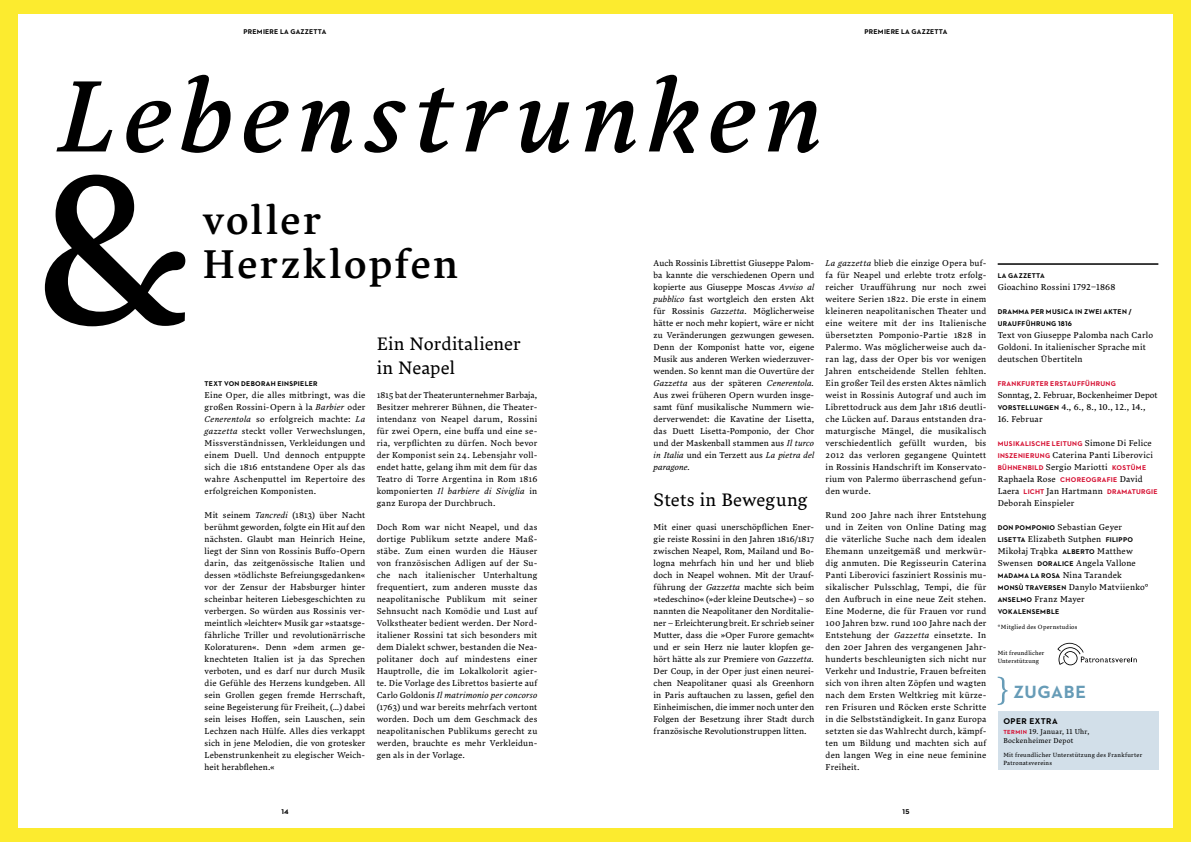
<style>
.page{position:relative;width:1191px;height:842px;background:#fceb2f}
.page>*{position:absolute;margin:0;border:0;box-sizing:border-box;transform-origin:0 0}
.t1{font:209.6px "Lava Std";color:#000}
.t2{font:101px "Lava Std Med Ita";letter-spacing:.075em;color:#000}
.t3{font:500 40px/44px "Lava Std";letter-spacing:.05em;color:#000}
.t4{font:18px/24px "Lava Std";letter-spacing:.005em;color:#000}
.t5{font:700 18px "Neutraface 2 Text";letter-spacing:.03em;color:#679cb7}
.t6{font:8.5px/12px "Lava Std";letter-spacing:.02em;color:#000;text-align:justify}
.t7{font:8.5px/12px "Lava Std";color:#000}
.t8{font:700 8.5px "Neutraface 2 Text";letter-spacing:.05em;color:#000}
.t9{font:700 7px/12px "Neutraface 2 Text";letter-spacing:.035em;color:#000}
.t10{font:700 7px "Neutraface 2 Text";letter-spacing:.04em;color:#d50c2f}
.t11{font:7px/9.5px "Lava Std";letter-spacing:.035em;color:#000}
.t12{font:6px/7.2px "Lava Std";letter-spacing:.035em;color:#000}
.s1{font-style:italic}
.s2{font-family:"Neutraface 2 Text";font-weight:700;font-size:7px}
.s3{font-family:"Lava Std";font-weight:400;font-size:8.5px;color:#000}
.s4{font-family:"Neutraface 2 Text";font-weight:700;font-size:7px;color:#d50c2f}
.s5{font-family:"Lava Std";font-weight:400;font-size:8.5px}
.s6{font-family:"Neutraface 2 Text";font-weight:700;font-size:6px;color:#d50c2f}
</style>
<div class="page">
<div style="left:18px;top:14px;width:1154px;height:814px;background:#fff"></div>
<hr style="left:997px;top:263px;width:161px;height:2px;background:#000">
<div style="left:997px;top:712px;width:161px;height:58px;background:#d2dfe9"></div>
<svg style="left:997px;top:677px;width:10px;height:28px"></svg>
<svg style="left:1057px;top:643px;width:79px;height:22px"></svg>
<p class="t9" style="left:243px;top:25px;width:84px">PREMIERE LA GAZZETTA</p>
<p class="t9" style="left:864px;top:25px;width:84px">PREMIERE LA GAZZETTA</p>
<h2 class="t2" style="left:59px;top:50px;width:767px">Lebenstrunken</h2>
<h1 class="t1" style="left:29px;top:114px;width:163px">&amp;</h1>
<h3 class="t3" style="left:202px;top:197px;width:257px">voller<br>Herzklopfen</h3>
<p class="t9" style="left:205px;top:378px;width:114px">TEXT VON DEBORAH EINSPIELER</p>
<p class="t6" style="left:205px;top:389px;width:162px">Eine Oper, die alles mitbringt, was die großen Rossini-Opern à la <span class="s1">Barbier</span> oder <span class="s1">Cenerentola</span> so erfolgreich machte: <span class="s1">La gazzetta</span> steckt voller Verwechslungen, Missverständnissen, Verkleidungen und einem Duell. Und dennoch entpuppte sich die 1816 entstandene Oper als das wahre Aschenputtel im Repertoire des erfolgreichen Komponisten.</p>
<p class="t6" style="left:205px;top:509px;width:162px">Mit seinem <span class="s1">Tancredi</span> (1813) über Nacht berühmt geworden, folgte ein Hit auf den nächsten. Glaubt man Heinrich Heine, liegt der Sinn von Rossinis Buffo-Opern darin, das zeitgenössische Italien und dessen »tödlichste Befreiungsgedanken« vor der Zensur der Habsburger hinter scheinbar heiteren Liebesgeschichten zu verbergen. So würden aus Rossinis ver&shy;meintlich »leichter« Musik gar »staatsge&shy;fährliche Triller und revolutionärrische Koloraturen«. Denn »dem armen ge&shy;knechteten Italien ist ja das Sprechen verboten, und es darf nur durch Musik die Gefühle des Herzens kundgeben. All sein Grollen gegen fremde Herrschaft, seine Begeisterung für Freiheit, (…) dabei sein leises Hoffen, sein Lauschen, sein Lechzen nach Hülfe. Alles dies verkappt sich in jene Melodien, die von grotesker Lebenstrunkenheit zu elegischer Weich&shy;heit herabflehen.«</p>
<h3 class="t4" style="left:377px;top:331px;width:146px">Ein Norditaliener in Neapel</h3>
<p class="t6" style="left:377px;top:389px;width:162px">1815 bat der Theaterunternehmer Barbaja, Besitzer mehrerer Bühnen, die Theater&shy;intendanz von Neapel darum, Rossini für zwei Opern, eine buffa und eine se&shy;ria, verpflichten zu dürfen. Noch bevor der Komponist sein 24. Lebensjahr voll&shy;endet hatte, gelang ihm mit dem für das Teatro di Torre Argentina in Rom 1816 komponierten <span class="s1">Il barbiere di Siviglia</span> in ganz Europa der Durchbruch.</p>
<p class="t6" style="left:377px;top:521px;width:162px">Doch Rom war nicht Neapel, und das dortige Publikum setzte andere Maß&shy;stäbe. Zum einen wurden die Häuser von französischen Adligen auf der Su&shy;che nach italienischer Unterhaltung frequentiert, zum anderen musste das neapolitanische Publikum mit seiner Sehnsucht nach Komödie und Lust auf Volkstheater bedient werden. Der Nord&shy;italiener Rossini tat sich besonders mit dem Dialekt schwer, bestanden die Nea&shy;politaner doch auf mindestens einer Hauptrolle, die im Lokalkolorit agier&shy;te. Die Vorlage des Librettos basierte auf Carlo Goldonis <span class="s1">Il matrimonio per concorso </span>(1763) und war bereits mehrfach vertont worden. Doch um dem Geschmack des neapolitanischen Publikums gerecht zu werden, brauchte es mehr Verkleidun&shy;gen als in der Vorlage.</p>
<p class="t6" style="left:653px;top:257px;width:162px">Auch Rossinis Librettist Giuseppe Palom&shy;ba kannte die verschiedenen Opern und kopierte aus Giuseppe Moscas <span class="s1">Avviso al pubblico</span> fast wortgleich den ersten Akt für Rossinis <span class="s1">Gazzetta.</span> Möglicherweise hätte er noch mehr kopiert, wäre er nicht zu Veränderungen gezwungen gewesen.<br>Denn der Komponist hatte vor, eigene Musik aus anderen Werken wiederzuver&shy;wenden. So kennt man die Ouvertüre der <span class="s1">Gazzetta</span> aus der späteren <span class="s1">Cenerentola.<br></span>Aus zwei früheren Opern wurden insge&shy;samt fünf musikalische Nummern wie&shy;derverwendet: die Kavatine der Lisetta, das Duett Lisetta-Pomponio, der Chor und der Maskenball stammen aus <span class="s1">Il turco in Italia</span> und ein Terzett aus <span class="s1">La pietra del paragone.</span></p>
<h3 class="t4" style="left:653px;top:487px;width:156px">Stets in Bewegung</h3>
<p class="t6" style="left:653px;top:521px;width:162px">Mit einer quasi unerschöpflichen Ener&shy;gie reiste Rossini in den Jahren 1816/1817 zwischen Neapel, Rom, Mailand und Bo&shy;logna mehrfach hin und her und blieb doch in Neapel wohnen. Mit der Urauf&shy;führung der <span class="s1">Gazzetta</span> machte sich beim »tedeschino« (»der kleine Deutsche«) – so nannten die Neapolitaner den Norditalie&shy;ner – Erleichterung breit. Er schrieb seiner Mutter, dass die »Oper Furore gemacht« und er sein Herz nie lauter klopfen ge&shy;hört hätte als zur Premiere von <span class="s1">Gazzetta.<br></span>Der Coup, in der Oper just einen neurei&shy;chen Neapolitaner quasi als Greenhorn in Paris auftauchen zu lassen, gefiel den Einheimischen, die immer noch unter den Folgen der Besetzung ihrer Stadt durch französische Revolutionstruppen litten.</p>
<p class="t6" style="left:825px;top:257px;width:162px"><span class="s1">La gazzetta</span> blieb die einzige Opera buf&shy;fa für Neapel und erlebte trotz erfolg&shy;reicher Uraufführung nur noch zwei weitere Serien 1822. Die erste in einem kleineren neapolitanischen Theater und eine weitere mit der ins Italienische übersetzten Pomponio-Partie 1828 in Palermo. Was möglicherweise auch da&shy;ran lag, dass der Oper bis vor wenigen Jahren entscheidende Stellen fehlten.<br>Ein großer Teil des ersten Aktes nämlich weist in Rossinis Autograf und auch im Librettodruck aus dem Jahr 1816 deutli&shy;che Lücken auf. Daraus entstanden dra&shy;maturgische Mängel, die musikalisch verschiedentlich gefüllt wurden, bis 2012 das verloren gegangene Quintett in Rossinis Handschrift im Konservato&shy;rium von Palermo überraschend gefun&shy;den wurde.</p>
<p class="t6" style="left:825px;top:509px;width:162px">Rund 200 Jahre nach ihrer Entstehung und in Zeiten von Online Dating mag die väterliche Suche nach dem idealen Ehemann unzeitgemäß und merkwür&shy;dig anmuten. Die Regisseurin Caterina Panti Liberovici fasziniert Rossinis mu&shy;sikalischer Pulsschlag, Tempi, die für den Aufbruch in eine neue Zeit stehen.<br>Eine Moderne, die für Frauen vor rund 100 Jahren bzw. rund 100 Jahre nach der Entstehung der <span class="s1">Gazzetta</span> einsetzte. In den 20er Jahren des vergangenen Jahr&shy;hunderts beschleunigten sich nicht nur Verkehr und Industrie, Frauen befreiten sich von ihren alten Zöpfen und wagten nach dem Ersten Weltkrieg mit kürze&shy;ren Frisuren und Röcken erste Schritte in die Selbstständigkeit. In ganz Europa setzten sie das Wahlrecht durch, kämpf&shy;ten um Bildung und machten sich auf den langen Weg in eine neue feminine Freiheit.</p>
<p class="t9" style="left:997px;top:270px;width:49px">LA GAZZETTA</p>
<p class="t6" style="left:997px;top:281px;width:119px">Gioachino Rossini 1792–1868</p>
<p class="t9" style="left:997px;top:306px;width:135px">DRAMMA PER MUSICA IN ZWEI AKTEN /<br>URAUFFÜHRUNG 1816</p>
<p class="t6" style="left:997px;top:329px;width:157px;text-align:left">Text von Giuseppe Palomba nach Carlo<br>Goldoni. In italienischer Sprache mit deutschen Übertiteln</p>
<p class="t10" style="left:997px;top:379px;width:120px">FRANKFURTER ERSTAUFFÜHRUNG</p>
<p class="t7" style="left:997px;top:389px;width:161px">Sonntag, 2. Februar, Bockenheimer Depot<br><span class="s2">VORSTELLUNGEN</span> 4., 6., 8., 10., 12., 14.,</p>
<p class="t6" style="left:997px;top:413px;width:47px">16. Februar</p>
<p class="t10" style="left:997px;top:439px;width:156px">MUSIKALISCHE LEITUNG <span class="s3">Simone Di Felice</span></p>
<p class="t6" style="left:997px;top:449px;width:157px"><span class="s4">INSZENIERUNG</span> Caterina Panti Liberovici</p>
<p class="t10" style="left:997px;top:463px;width:150px">BÜHNENBILD <span class="s3">Sergio Mariotti</span> KOSTÜME</p>
<p class="t6" style="left:997px;top:473px;width:161px;text-align:left">Raphaela Rose <span class="s4">CHOREOGRAFIE</span> David<br>Laera <span class="s4">LICHT</span> Jan Hartmann <span class="s4">DRAMATURGIE<br></span>Deborah Einspieler</p>
<p class="t6" style="left:997px;top:521px;width:140px;text-align:left"><span class="s2">DON POMPONIO</span> Sebastian Geyer<br><span class="s2">LISETTA</span> Elizabeth Sutphen <span class="s2">FILIPPO<br></span>Mikołaj Trąbka <span class="s2">ALBERTO</span> Matthew<br>Swensen <span class="s2">DORALICE</span> Angela Vallone</p>
<p class="t9" style="left:997px;top:570px;width:126px">MADAMA LA ROSA <span class="s5">Nina Tarandek</span></p>
<p class="t6" style="left:997px;top:581px;width:152px"><span class="s2">MONSÙ TRAVERSEN</span> Danylo Matviienko°<br><span class="s2">ANSELMO</span> Franz Mayer</p>
<p class="t9" style="left:997px;top:606px;width:63px">VOKALENSEMBLE</p>
<p class="t12" style="left:997px;top:623px;width:81px">° Mitglied des Opernstudios</p>
<p class="t12" style="left:997px;top:649px;width:48px">Mit freundlicher<br>Unterstützung</p>
<h3 class="t5" style="left:1013px;top:680px;width:74px">ZUGABE</h3>
<p class="t8" style="left:1003px;top:716px;width:56px">OPER EXTRA</p>
<p class="t11" style="left:1003px;top:726px;width:88px"><span class="s6">TERMIN</span> 19. Januar, 11 Uhr,<br>Bockenheimer Depot</p>
<p class="t12" style="left:1003px;top:751px;width:140px">Mit freundlicher Unterstützung des Frankfurter<br>Patronatsvereins</p>
<p class="t9" style="left:281px;top:805px;width:9px">14</p>
<p class="t9" style="left:902px;top:805px;width:8px">15</p>
</div>
